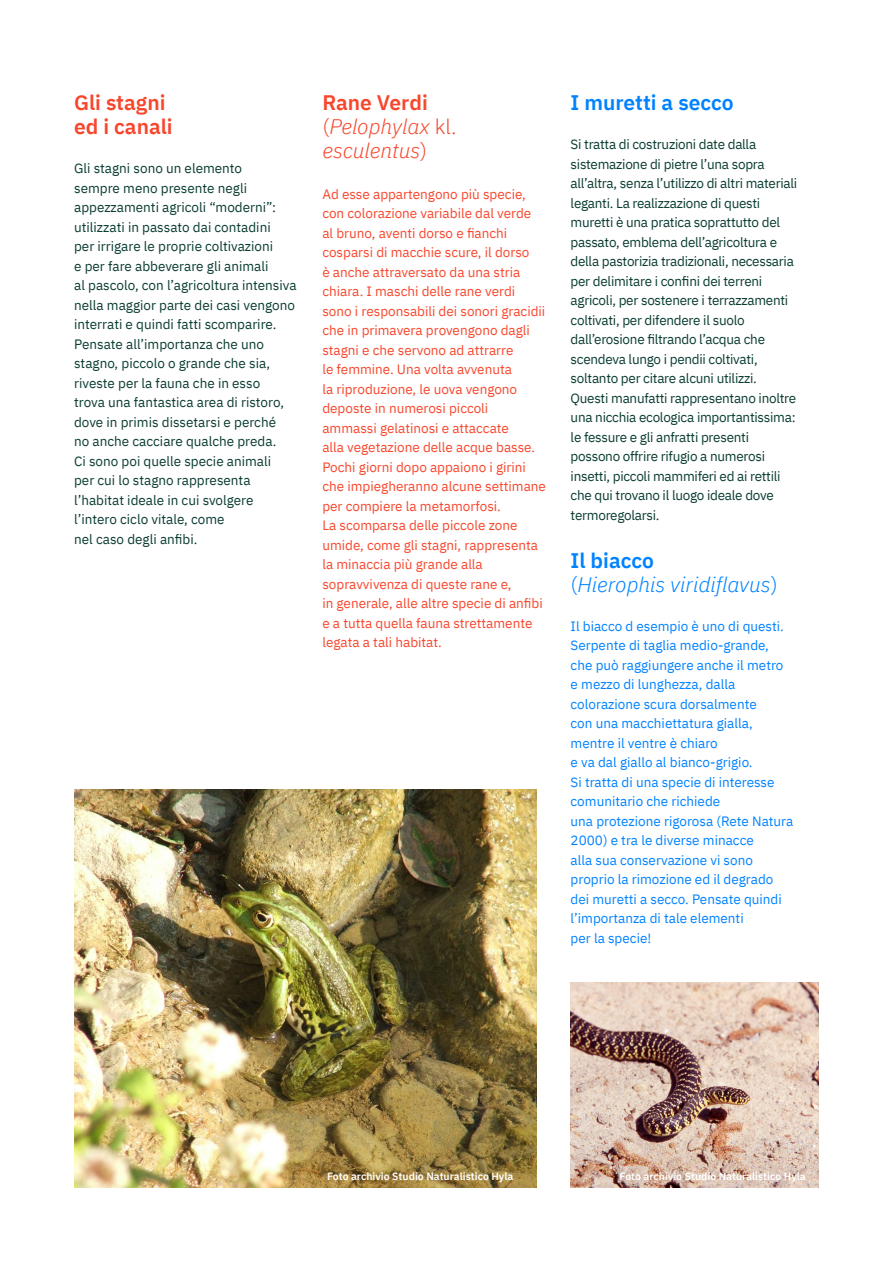
<style>
.page{position:relative;width:893px;height:1263px;background:#fff}
.page>*{position:absolute;margin:0;border:0;box-sizing:border-box;transform-origin:0 0}
.t1{font:italic 300 21px/24px "IBM Plex Sans";color:#f8462c}
.t2{font:italic 300 21px/24px "IBM Plex Sans";color:#0082ff}
.t3{font:600 21px/24px "IBM Plex Sans";color:#f8462c}
.t4{font:600 21px "IBM Plex Sans";color:#0082ff}
.t5{font:13.5px/19.5px "IBM Plex Sans";color:#f8462c}
.t6{font:13.5px/19.5px "IBM Plex Sans";letter-spacing:-.02em;color:#0a3c32}
.t7{font:13.5px/19.5px "IBM Plex Sans";color:#0a3c32}
.t8{font:13.5px/19.5px "IBM Plex Sans";color:#0082ff}
.t9{font:600 10.5px "IBM Plex Sans";color:#fff}
.s1{font-weight:600;font-style:normal}
.s2{font-style:normal}
</style>
<div class="page">
<img style="left:74px;top:789px;width:462px;height:398px">
<img style="left:571px;top:983px;width:247px;height:204px">
<h1 class="t3" style="left:74px;top:89px;width:100px">Gli stagni ed i canali</h1>
<p class="t7" style="left:74px;top:158px;width:224px">Gli stagni sono un elemento<br>sempre meno presente negli appezzamenti agricoli “moderni”: utilizzati in passato dai contadini<br>per irrigare le proprie coltivazioni<br>e per fare abbeverare gli animali<br>al pascolo, con l’agricoltura intensiva nella maggior parte dei casi vengono interrati e quindi fatti scomparire.<br>Pensate all’importanza che uno stagno, piccolo o grande che sia, riveste per la fauna che in esso<br>trova una fantastica area di ristoro, dove in primis dissetarsi e perché<br>no anche cacciare qualche preda.<br>Ci sono poi quelle specie animali<br>per cui lo stagno rappresenta l’habitat ideale in cui svolgere l’intero ciclo vitale, come<br>nel caso degli anfibi.</p>
<h1 class="t1" style="left:322px;top:89px;width:136px"><span class="s1">Rane Verdi </span><span class="s2">(</span>Pelophylax <span class="s2">kl. </span>esculentus<span class="s2">)</span></h1>
<p class="t5" style="left:322px;top:183px;width:225px">Ad esse appartengono più specie, con colorazione variabile dal verde<br>al bruno, aventi dorso e fianchi cosparsi di macchie scure, il dorso<br>è anche attraversato da una stria chiara. I maschi delle rane verdi sono i responsabili dei sonori gracidii che in primavera provengono dagli stagni e che servono ad attrarre<br>le femmine. Una volta avvenuta<br>la riproduzione, le uova vengono deposte in numerosi piccoli ammassi gelatinosi e attaccate<br>alla vegetazione delle acque basse.<br>Pochi giorni dopo appaiono i girini che impiegheranno alcune settimane per compiere la metamorfosi.<br>La scomparsa delle piccole zone umide, come gli stagni, rappresenta la minaccia più grande alla sopravvivenza di queste rane e,<br>in generale, alle altre specie di anfibi e a tutta quella fauna strettamente legata a tali habitat.</p>
<h1 class="t4" style="left:571px;top:86px;width:165px">I muretti a secco</h1>
<p class="t6" style="left:571px;top:134px;width:228px">Si tratta di costruzioni date dalla sistemazione di pietre l’una sopra all’altra, senza l’utilizzo di altri materiali leganti. La realizzazione di questi muretti è una pratica soprattutto del passato, emblema dell’agricoltura e della pastorizia tradizionali, necessaria per delimitare i confini dei terreni agricoli, per sostenere i terrazzamenti coltivati, per difendere il suolo dall’erosione filtrando l’acqua che scendeva lungo i pendii coltivati, soltanto per citare alcuni utilizzi.<br>Questi manufatti rappresentano inoltre una nicchia ecologica importantissima: le fessure e gli anfratti presenti possono offrire rifugio a numerosi insetti, piccoli mammiferi ed ai rettili che qui trovano il luogo ideale dove termoregolarsi.</p>
<h1 class="t2" style="left:571px;top:547px;width:209px"><span class="s1">Il biacco<br></span><span class="s2">(</span>Hierophis viridiflavus<span class="s2">)</span></h1>
<p class="t8" style="left:571px;top:615px;width:224px">Il biacco d esempio è uno di questi.<br>Serpente di taglia medio-grande, che può raggiungere anche il metro e mezzo di lunghezza, dalla colorazione scura dorsalmente<br>con una macchiettatura gialla, mentre il ventre è chiaro<br>e va dal giallo al bianco-grigio.<br>Si tratta di una specie di interesse comunitario che richiede<br>una protezione rigorosa (Rete Natura<br>2000) e tra le diverse minacce<br>alla sua conservazione vi sono proprio la rimozione ed il degrado dei muretti a secco. Pensate quindi l’importanza di tale elementi<br>per la specie!</p>
<p class="t9" style="left:327px;top:1168px;width:188px">Foto archivio Studio Naturalistico Hyla</p>
<p class="t9" style="left:620px;top:1168px;width:188px">Foto archivio Studio Naturalistico Hyla</p>
</div>
